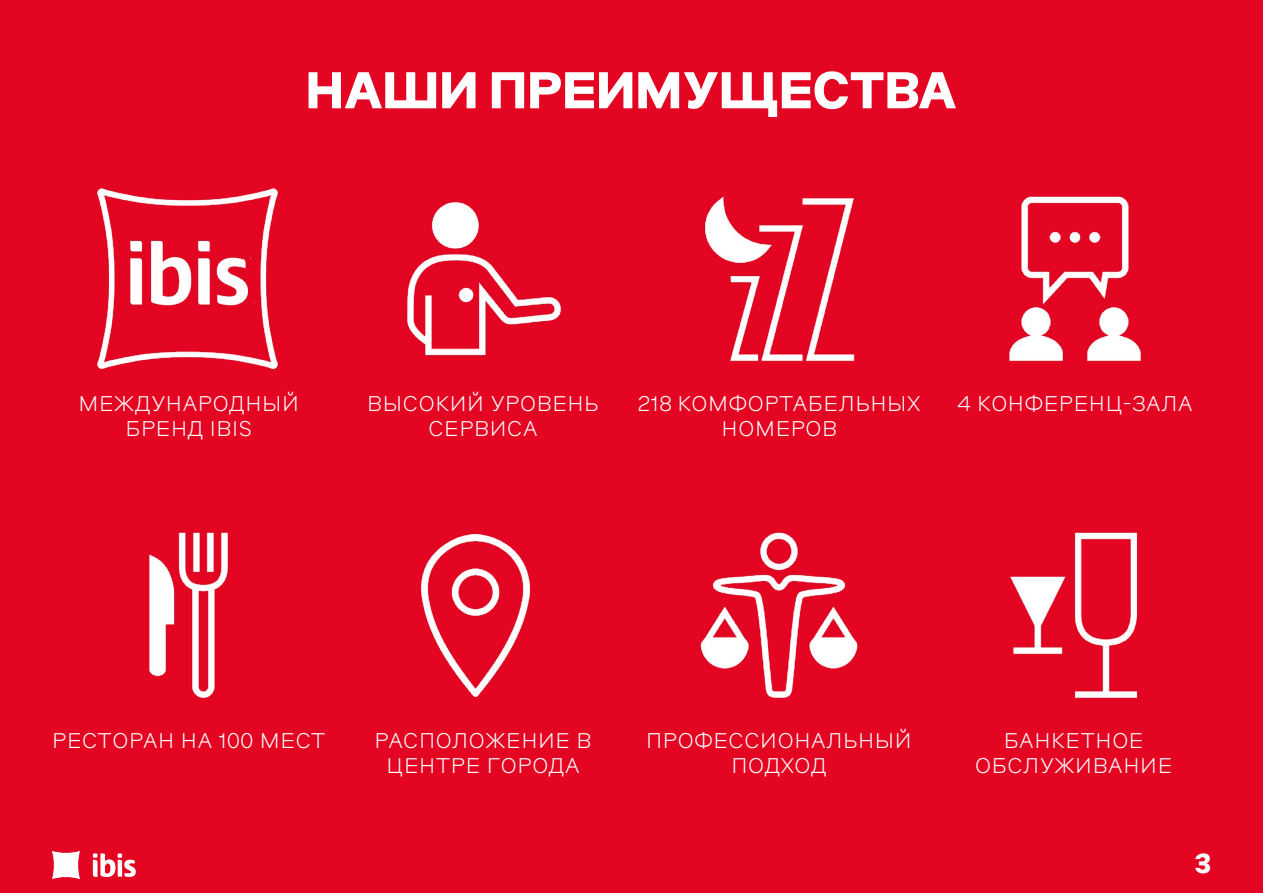
<style>
.page{position:relative;width:1263px;height:893px;background:#e30522}
.page>*{position:absolute;margin:0;border:0;box-sizing:border-box;transform-origin:0 0}
.t1{font:700 51px "Vibis Text";color:#fff}
.t2{font:700 27px "Vibis Text";color:#fff}
.t3{font:300 21px/25.2px "Vibis Text";color:#fff;text-align:center}
</style>
<div class="page">
<img style="left:97px;top:188px;width:181px;height:181px">
<img style="left:704px;top:196px;width:151px;height:166px">
<img style="left:422px;top:535px;width:107px;height:161px">
<img style="left:1009px;top:196px;width:132px;height:166px">
<img style="left:149px;top:532px;width:79px;height:166px">
<img style="left:1010px;top:532px;width:128px;height:167px">
<img style="left:407px;top:202px;width:155px;height:154px">
<img style="left:700px;top:532px;width:158px;height:167px">
<div style="left:52px;top:851px;width:28px;height:28px;background:#fff"></div>
<svg style="left:93px;top:853px;width:43px;height:25px"></svg>
<h1 class="t1" style="left:306px;top:54px;width:652px">НАШИ ПРЕИМУЩЕСТВА</h1>
<p class="t3" style="left:367px;top:390px;width:233px">ВЫСОКИЙ УРОВЕНЬ<br>СЕРВИСА</p>
<p class="t3" style="left:957px;top:390px;width:237px">4 КОНФЕРЕНЦ-ЗАЛА</p>
<p class="t3" style="left:78px;top:390px;width:223px">МЕЖДУНАРОДНЫЙ<br>БРЕНД IBIS</p>
<p class="t3" style="left:638px;top:390px;width:285px">218 КОМФОРТАБЕЛЬНЫХ<br>НОМЕРОВ</p>
<p class="t3" style="left:52px;top:726px;width:275px">РЕСТОРАН НА 100 МЕСТ</p>
<p class="t3" style="left:374px;top:726px;width:219px">РАСПОЛОЖЕНИЕ В<br>ЦЕНТРЕ ГОРОДА</p>
<p class="t3" style="left:646px;top:727px;width:268px">ПРОФЕССИОНАЛЬНЫЙ<br>ПОДХОД</p>
<p class="t3" style="left:975px;top:726px;width:199px">БАНКЕТНОЕ<br>ОБСЛУЖИВАНИЕ</p>
<p class="t2" style="left:1195px;top:845px;width:18px">3</p>
</div>
